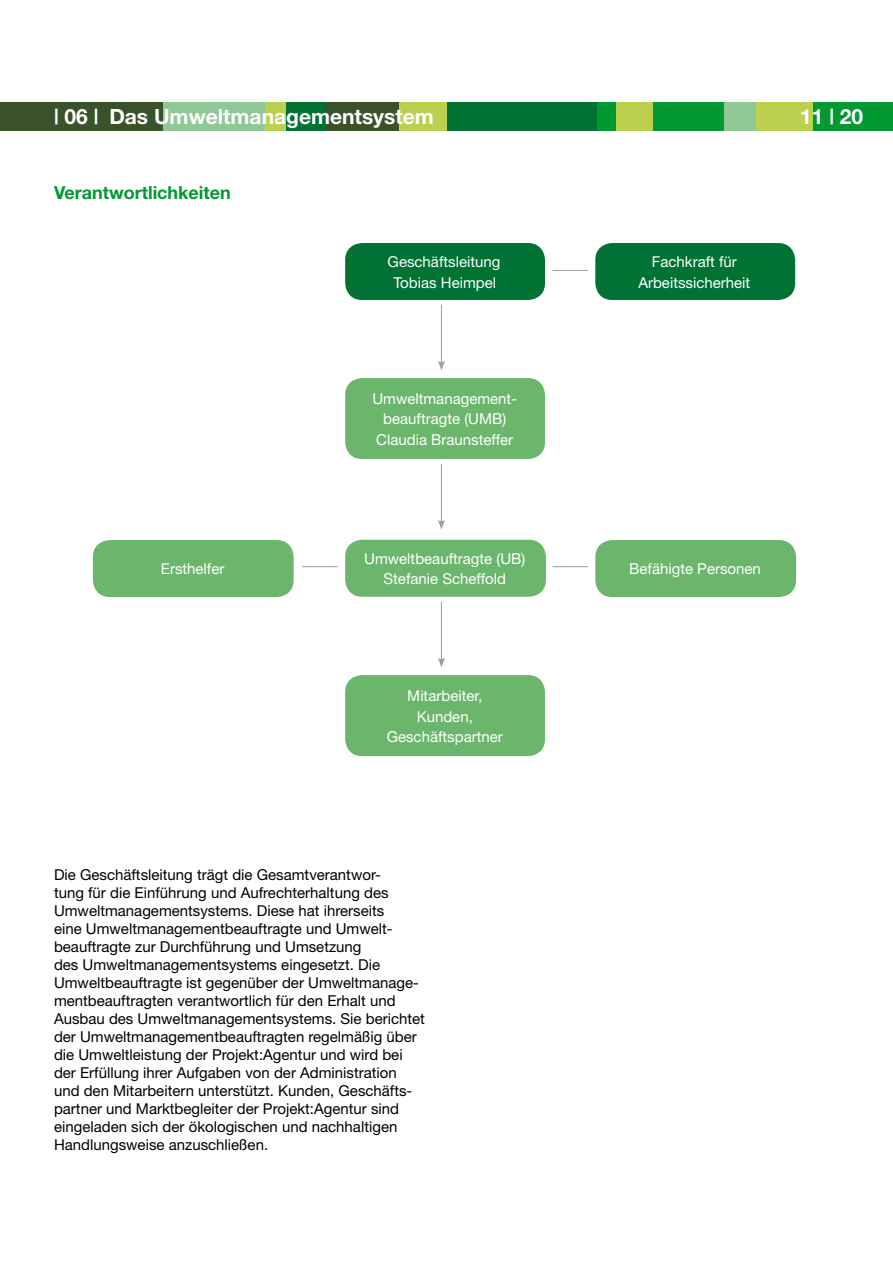
<style>
.page{position:relative;width:893px;height:1263px;background:#fff}
.page>*{position:absolute;margin:0;border:0;box-sizing:border-box;transform-origin:0 0}
.t1{font:700 21px "Helvetica Neue";color:#fff}
.t2{font:700 18px "Helvetica Neue";color:#009932}
.t3{font:15px/18px "Helvetica Neue";color:#000}
.t4{font:15px/20.4px "Helvetica Neue";color:#fff;text-align:center}
</style>
<div class="page">
<div style="left:612px;top:102px;width:281px;height:29px;background:#009932"></div>
<div style="left:577px;top:102px;width:76px;height:29px;background:#bcd050"></div>
<div style="left:756px;top:102px;width:56px;height:29px;background:#bcd050"></div>
<div style="left:472px;top:102px;width:126px;height:29px;background:#007233"></div>
<div style="left:598px;top:102px;width:18px;height:29px;background:#009932"></div>
<div style="left:285px;top:102px;width:188px;height:29px;background:#007233"></div>
<div style="left:347px;top:102px;width:100px;height:29px;background:#bcd050"></div>
<div style="left:157px;top:102px;width:129px;height:29px;background:#90c796"></div>
<div style="left:325px;top:102px;width:74px;height:29px;background:#3a5229"></div>
<div style="left:724px;top:102px;width:32px;height:29px;background:#90c796"></div>
<div style="left:0;top:102px;width:162px;height:29px;background:#3a5229"></div>
<div style="left:265px;top:102px;width:21px;height:29px;background:#bcd050"></div>
<div style="left:345px;top:243px;width:200px;height:57px;background:#007233;border-radius:17px"></div>
<div style="left:595px;top:243px;width:200px;height:57px;background:#007233;border-radius:17px"></div>
<div style="left:345px;top:378px;width:200px;height:81px;background:#6bb66c;border-radius:17px"></div>
<div style="left:345px;top:540px;width:201px;height:57px;background:#6bb66c;border-radius:17px"></div>
<div style="left:595px;top:540px;width:201px;height:57px;background:#6bb66c;border-radius:17px"></div>
<div style="left:93px;top:540px;width:201px;height:57px;background:#6bb66c;border-radius:17px"></div>
<div style="left:345px;top:675px;width:200px;height:81px;background:#6bb66c;border-radius:17px"></div>
<hr style="left:441px;top:305px;width:1px;height:58px;background:#9c9e9f">
<svg style="left:438px;top:361px;width:7px;height:9px"></svg>
<hr style="left:552px;top:270px;width:36px;height:1px;background:#9c9e9f">
<hr style="left:552px;top:566px;width:36px;height:1px;background:#9c9e9f">
<hr style="left:302px;top:566px;width:35px;height:1px;background:#9c9e9f">
<hr style="left:441px;top:464px;width:1px;height:58px;background:#9c9e9f">
<svg style="left:438px;top:520px;width:7px;height:10px"></svg>
<hr style="left:441px;top:602px;width:1px;height:58px;background:#9c9e9f">
<svg style="left:438px;top:658px;width:7px;height:9px"></svg>
<h1 class="t1" style="left:54px;top:103px;width:381px">| 06 | Das Umweltmanagementsystem</h1>
<h1 class="t1" style="left:800px;top:103px;width:65px">11 | 20</h1>
<p class="t2" style="left:54px;top:181px;width:178px">Verantwortlichkeiten</p>
<p class="t4" style="left:388px;top:251px;width:114px">Geschäftsleitung<br>Tobias Heimpel</p>
<p class="t4" style="left:638px;top:251px;width:113px">Fachkraft für<br>Arbeitssicherheit</p>
<p class="t4" style="left:372px;top:388px;width:146px">Umweltmanagement&shy;beauftragte (UMB)<br>Claudia Braunsteffer</p>
<p class="t4" style="left:364px;top:548px;width:163px">Umweltbeauftragte (UB)<br>Stefanie Scheffold</p>
<p class="t4" style="left:161px;top:559px;width:65px">Ersthelfer</p>
<p class="t4" style="left:629px;top:559px;width:133px">Befähigte Personen</p>
<p class="t4" style="left:387px;top:685px;width:118px">Mitarbeiter,<br>Kunden,<br>Geschäftspartner</p>
<p class="t3" style="left:54px;top:866px;width:372px">Die Geschäftsleitung trägt die Gesamtverantwor-<br>tung für die Einführung und Aufrechterhaltung des Umweltmanagementsystems. Diese hat ihrerseits<br>eine Umweltmanagementbeauftragte und Umwelt&shy;beauftragte zur Durchführung und Umsetzung<br>des Umweltmanagementsystems eingesetzt. Die Umweltbeauftragte ist gegenüber der Umweltmanage&shy;mentbeauftragten verantwortlich für den Erhalt und Ausbau des Umweltmanagementsystems. Sie berichtet der Umweltmanagementbeauftragten regelmäßig über die Umweltleistung der Projekt:Agentur und wird bei der Erfüllung ihrer Aufgaben von der Administration und den Mitarbeitern unterstützt. Kunden, Geschäfts&shy;partner und Marktbegleiter der Projekt:Agentur sind eingeladen sich der ökologischen und nachhaltigen Handlungsweise anzuschließen.</p>
</div>
